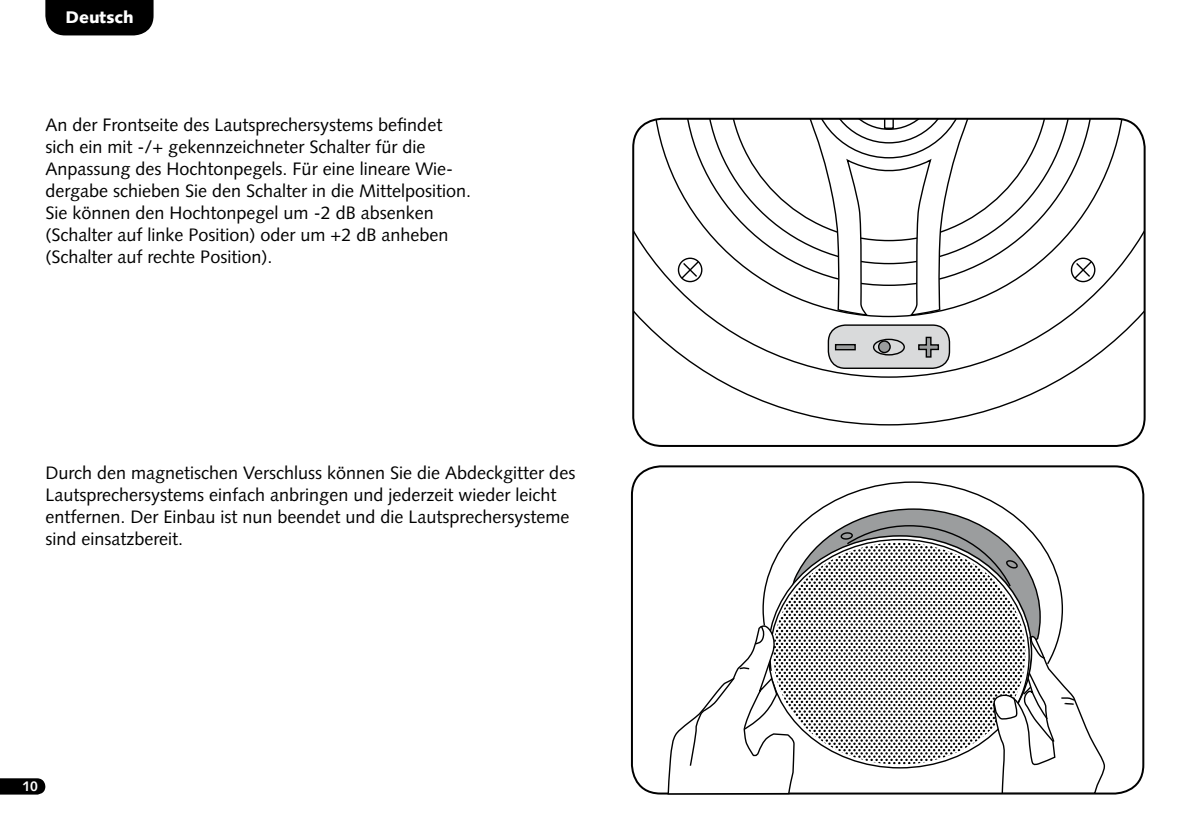
<style>
.page{position:relative;width:1191px;height:840px;background:#fff}
.page>*{position:absolute;margin:0;border:0;box-sizing:border-box;transform-origin:0 0}
.t1{font:18px/22px "Syntax";color:#000}
.t2{font:900 16.8px "Syntax";color:#fff}
.t3{font:700 14px "Syntax";color:#fff}
</style>
<div class="page">
<svg style="left:0;top:778px;width:45px;height:16px"></svg>
<div style="left:45px;top:0;width:109px;height:35px;background:#000"></div>
<svg style="left:800px;top:481px;width:225px;height:43px"></svg>
<svg style="left:667px;top:524px;width:438px;height:270px"></svg>
<svg style="left:635px;top:378px;width:429px;height:48px"></svg>
<svg style="left:633px;top:119px;width:511px;height:259px"></svg>
<svg style="left:652px;top:121px;width:473px;height:196px"></svg>
<div style="left:1070px;top:257px;width:25px;height:25px;border:1px solid #000;border-radius:50%"></div>
<div style="left:678px;top:257px;width:24px;height:25px;border:1px solid #000;border-radius:50%"></div>
<svg style="left:680px;top:259px;width:3px;height:21px"></svg>
<svg style="left:683px;top:121px;width:411px;height:165px"></svg>
<svg style="left:728px;top:121px;width:321px;height:195px"></svg>
<div style="left:828px;top:325px;width:121px;height:43px;background:#d9dadb;border-radius:17px"></div>
<div style="left:827px;top:324px;width:123px;height:45px;border:1px solid #000;border-radius:17px"></div>
<div style="left:835px;top:344px;width:20px;height:5px;background:#9b9d9e"></div>
<div style="left:835px;top:344px;width:21px;height:6px;border:1px solid #000"></div>
<svg style="left:918px;top:336px;width:21px;height:22px"></svg>
<div style="left:873px;top:338px;width:32px;height:17px;border:1px solid #000;border-radius:50%"></div>
<div style="left:878px;top:341px;width:12px;height:11px;background:#9b9d9e;border-radius:50%"></div>
<div style="left:878px;top:340px;width:12px;height:13px;border:1px solid #000;border-radius:50%"></div>
<div style="left:632px;top:118px;width:513px;height:328px;border:2px solid #000;border-radius:29px"></div>
<p class="t2" style="left:65px;top:7px;width:70px">Deutsch</p>
<p class="t1" style="left:45px;top:114px;width:427px">An der Frontseite des Lautsprechersystems befindet sich ein mit -/+ gekennzeichneter Schalter für die Anpassung des Hochtonpegels. Für eine lineare Wie&shy;dergabe schieben Sie den Schalter in die Mittelposition.<br>Sie können den Hochtonpegel um -2 dB absenken (Schalter auf linke Position) oder um +2 dB anheben (Schalter auf rechte Position).</p>
<p class="t1" style="left:45px;top:461px;width:531px">Durch den magnetischen Verschluss können Sie die Abdeckgitter des Lautsprechersystems einfach anbringen und jederzeit wieder leicht entfernen. Der Einbau ist nun beendet und die Lautsprechersysteme sind einsatzbereit.</p>
<p class="t3" style="left:22px;top:777px;width:17px">10</p>
</div>
